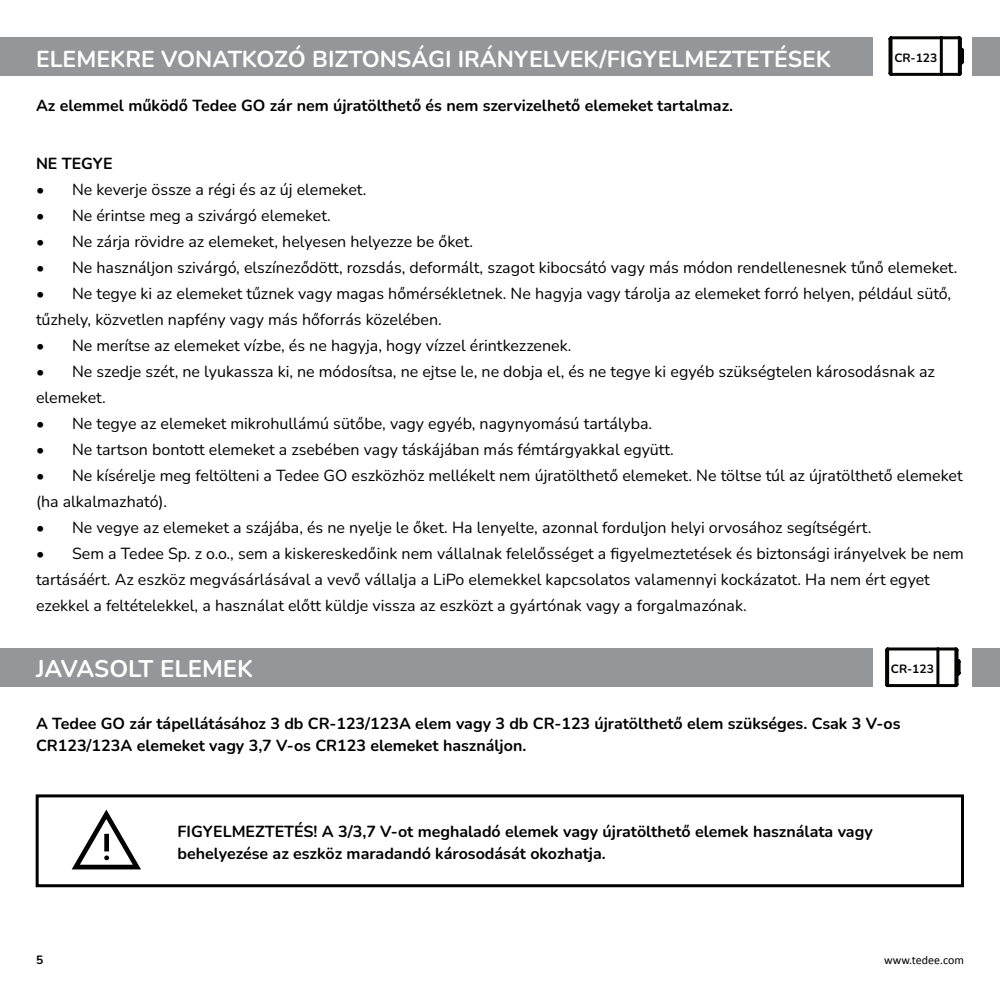
<style>
.page{position:relative;width:1000px;height:1000px;background:#fff}
.page>*{position:absolute;margin:0;border:0;box-sizing:border-box;transform-origin:0 0}
.t1{font:700 24px "Nunito";color:#fff}
.t2{font:700 23px "Nunito";color:#fff}
.t3{font:16px/26px "Nunito";color:#000}
.t4{font:700 16px/22px "Nunito";color:#000}
.t5{font:700 12px "Nunito";color:#000}
.t6{font:12px "Calibri";color:#000}
</style>
<div class="page">
<div style="left:0;top:37px;width:873px;height:38px;background:#949699"></div>
<div style="left:0;top:648px;width:873px;height:38px;background:#949699"></div>
<div style="left:973px;top:37px;width:27px;height:38px;background:#949699"></div>
<div style="left:973px;top:648px;width:27px;height:38px;background:#949699"></div>
<svg style="left:888px;top:36px;width:76px;height:40px"></svg>
<svg style="left:885px;top:647px;width:76px;height:41px"></svg>
<div style="left:36px;top:794px;width:928px;height:93px;border:3px solid #000"></div>
<svg style="left:72px;top:810px;width:69px;height:59px"></svg>
<p class="t2" style="left:36px;top:43px;width:797px">ELEMEKRE VONATKOZÓ BIZTONSÁGI IRÁNYELVEK/FIGYELMEZTETÉSEK</p>
<p class="t4" style="left:36px;top:94px;width:699px">Az elemmel működő Tedee GO zár nem újratölthető és nem szervizelhető elemeket tartalmaz.</p>
<p class="t5" style="left:894px;top:49px;width:44px">CR-123</p>
<p class="t4" style="left:36px;top:151px;width:78px">NE TEGYE</p>
<p class="t3" style="left:36px;top:175px;width:332px">• Ne keverje össze a régi és az új elemeket.</p>
<p class="t3" style="left:36px;top:201px;width:296px">• Ne érintse meg a szivárgó elemeket.</p>
<p class="t3" style="left:36px;top:227px;width:439px">• Ne zárja rövidre az elemeket, helyesen helyezze be őket.</p>
<p class="t3" style="left:36px;top:253px;width:923px">• Ne használjon szivárgó, elszíneződött, rozsdás, deformált, szagot kibocsátó vagy más módon rendellenesnek tűnő elemeket.</p>
<p class="t3" style="left:36px;top:279px;width:917px">• Ne tegye ki az elemeket tűznek vagy magas hőmérsékletnek. Ne hagyja vagy tárolja az elemeket forró helyen, például sütő, tűzhely, közvetlen napfény vagy más hőforrás közelében.</p>
<p class="t3" style="left:36px;top:331px;width:537px">• Ne merítse az elemeket vízbe, és ne hagyja, hogy vízzel érintkezzenek.</p>
<p class="t3" style="left:36px;top:357px;width:901px">• Ne szedje szét, ne lyukassza ki, ne módosítsa, ne ejtse le, ne dobja el, és ne tegye ki egyéb szükségtelen károsodásnak az elemeket.</p>
<p class="t3" style="left:36px;top:409px;width:618px">• Ne tegye az elemeket mikrohullámú sütőbe, vagy egyéb, nagynyomású tartályba.</p>
<p class="t3" style="left:36px;top:435px;width:639px">• Ne tartson bontott elemeket a zsebében vagy táskájában más fémtárgyakkal együtt.</p>
<p class="t3" style="left:36px;top:461px;width:928px">• Ne kísérelje meg feltölteni a Tedee GO eszközhöz mellékelt nem újratölthető elemeket. Ne töltse túl az újratölthető elemeket (ha alkalmazható).</p>
<p class="t3" style="left:36px;top:513px;width:837px">• Ne vegye az elemeket a szájába, és ne nyelje le őket. Ha lenyelte, azonnal forduljon helyi orvosához segítségért.</p>
<p class="t3" style="left:36px;top:539px;width:929px">• Sem a Tedee Sp. z o.o., sem a kiskereskedőink nem vállalnak felelősséget a figyelmeztetések és biztonsági irányelvek be nem tartásáért. Az eszköz megvásárlásával a vevő vállalja a LiPo elemekkel kapcsolatos valamennyi kockázatot. Ha nem ért egyet ezekkel a feltételekkel, a használat előtt küldje vissza az eszközt a gyártónak vagy a forgalmazónak.</p>
<p class="t1" style="left:36px;top:652px;width:219px">JAVASOLT ELEMEK</p>
<p class="t4" style="left:36px;top:712px;width:866px">A Tedee GO zár tápellátásához 3 db CR-123/123A elem vagy 3 db CR-123 újratölthető elem szükséges. Csak 3 V-os<br>CR123/123A elemeket vagy 3,7 V-os CR123 elemeket használjon.</p>
<p class="t5" style="left:891px;top:660px;width:44px">CR-123</p>
<p class="t4" style="left:178px;top:819px;width:697px">FIGYELMEZTETÉS! A 3/3,7 V-ot meghaladó elemek vagy újratölthető elemek használata vagy behelyezése az eszköz maradandó károsodását okozhatja.</p>
<p class="t5" style="left:36px;top:952px;width:9px">5</p>
<p class="t6" style="left:884px;top:952px;width:81px">www.tedee.com</p>
</div>
